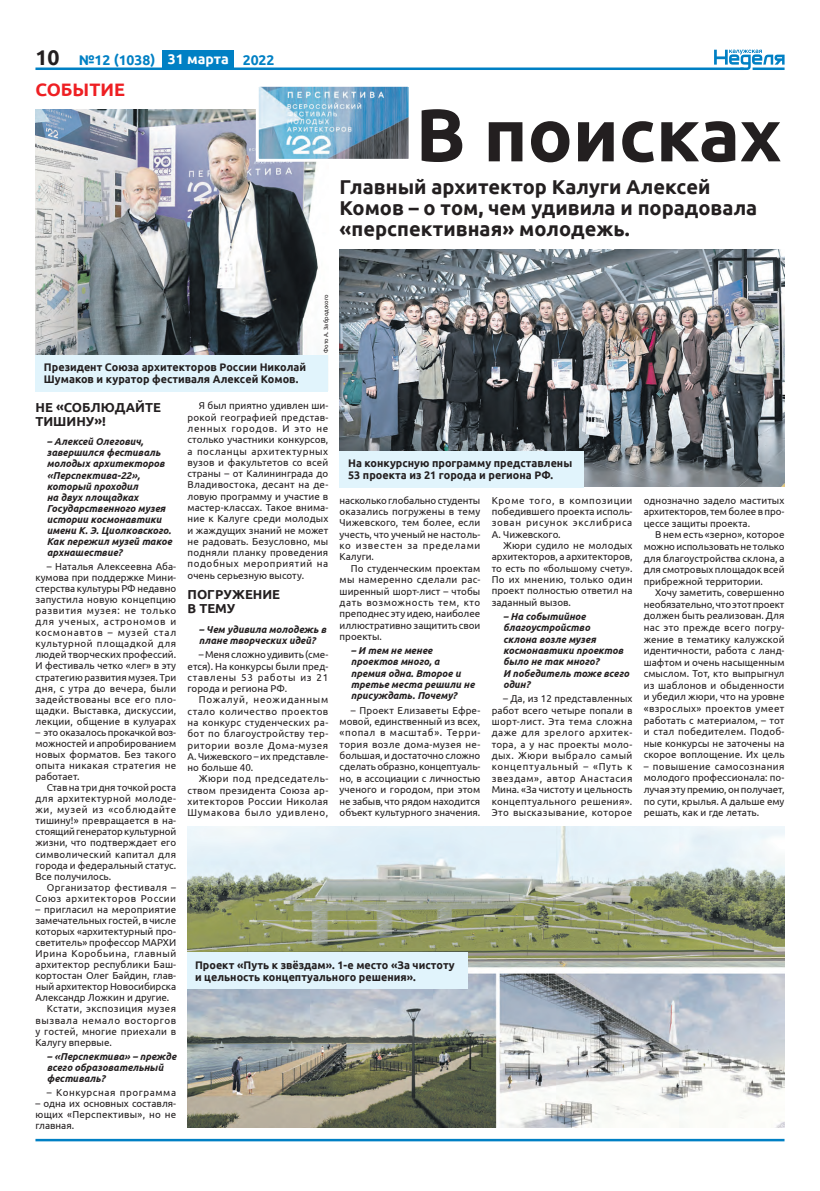
<style>
.page{position:relative;width:820px;height:1191px;background:#fff}
.page>*{position:absolute;margin:0;border:0;box-sizing:border-box;transform-origin:0 0}
._03_Заголовок_большо{font:700 74.3px "Ubuntu";color:#231f20}
.t1{font:700 21.2px "Ubuntu";color:#231f20}
._07_Подзаголовок_мал{font:700 20px/21px "Ubuntu";color:#231f20}
._01_Рубрика{font:700 18px "Ubuntu";color:#ee1f23}
.t2{font:700 14px "Ubuntu";color:#0080c4}
.t3{font:700 14px "Ubuntu";color:#fff}
._11_Подзаголовок_в_т{font:700 13px/14.1px "Ubuntu";color:#231f20}
._17_Подпись_под_фото{font:700 11px/12px "Ubuntu";color:#231f20}
._10_Основной_текст{font:10px/11.1px "Ubuntu";color:#231f20;text-align:justify}
._12_Вопрос{font:italic 700 10px/11.1px "Ubuntu";color:#231f20}
._10_Основной_текст-2{font:10px/11.1px "Ubuntu";letter-spacing:.04em;color:#231f20;text-align:right}
._10_Основной_текст-3{font:10px "Ubuntu";letter-spacing:.055em;color:#231f20}
.основной_текст{font:6px "Ubuntu";color:#231f20}
</style>
<div class="page">
<svg style="left:714px;top:50px;width:70px;height:20px"></svg>
<hr style="left:35px;top:67px;width:708px;height:3px;background:#0080c4">
<hr style="left:752px;top:67px;width:32px;height:3px;background:#0080c4">
<hr style="left:35px;top:1138px;width:749px;height:3px;background:#0080c4">
<div style="left:163px;top:50px;width:71px;height:19px;background:#0080c4"></div>
<img style="left:35px;top:109px;width:283px;height:246px">
<img style="left:187px;top:826px;width:597px;height:301px">
<img style="left:339px;top:250px;width:445px;height:237px">
<img style="left:260px;top:88px;width:147px;height:70px">
<div style="left:256px;top:84px;width:155px;height:78px;border:3px solid #fff"></div>
<div style="left:339px;top:451px;width:244px;height:36px;background:#e1f4fc"></div>
<div style="left:186px;top:952px;width:281px;height:37px;background:#e1f4fc"></div>
<div style="left:35px;top:355px;width:293px;height:36px;background:#e1f4fc"></div>
<p class="t1" style="left:35px;top:44px;width:26px">10</p>
<p class="_01_Рубрика" style="left:35px;top:78px;width:91px">СОБЫТИЕ</p>
<p class="t2" style="left:79px;top:51px;width:78px">№12 (1038)</p>
<p class="t3" style="left:168px;top:51px;width:63px">31 марта</p>
<p class="t2" style="left:243px;top:51px;width:33px">2022</p>
<p class="_03_Заголовок_большо" style="left:415px;top:90px;width:367px">В поисках</p>
<p class="_07_Подзаголовок_мал" style="left:339px;top:176px;width:419px">Главный архитектор Калуги Алексей<br>Комов – о том, чем удивила и порадовала «перспективная» молодежь.</p>
<p class="_17_Подпись_под_фото" style="left:44px;top:361px;width:263px">Президент Союза архитекторов России Николай<br>Шумаков и куратор фестиваля Алексей Комов.</p>
<p class="основной_текст" style="left:322px;top:353px;width:60px;rotate:-90deg">Фото А. Забродского</p>
<p class="_11_Подзаголовок_в_т" style="left:35px;top:400px;width:127px">НЕ «СОБЛЮДАЙТЕ<br>ТИШИНУ»!</p>
<p class="_12_Вопрос" style="left:47px;top:436px;width:127px">– Алексей Олегович, завершился фестиваль молодых архитекторов «Перспектива-22», который проходил<br>на двух площадках<br>Государственного музея истории космонавтики имени К. Э. Циолковского.<br>Как пережил музей такое архнашествие?</p>
<p class="_10_Основной_текст" style="left:35px;top:560px;width:142px;text-indent:11px">– Наталья Алексеевна Аба&shy;кумова при поддержке Мини&shy;стерства культуры РФ недавно запустила новую концепцию развития музея: не только для ученых, астрономов и космонавтов – музей стал культурной площадкой для людей творческих профессий.<br>И фестиваль четко «лег» в эту стратегию развития музея. Три дня, с утра до вечера, были задействованы все его пло&shy;щадки. Выставка, дискуссии, лекции, общение в кулуарах</p>
<p class="_10_Основной_текст" style="left:35px;top:726px;width:142px">– это оказалось прокачкой воз&shy;можностей и апробированием новых форматов. Без такого опыта никакая стратегия не работает.</p>
<p class="_10_Основной_текст" style="left:35px;top:781px;width:142px;text-indent:11px">Став на три дня точкой роста для архитектурной молоде&shy;жи, музей из «соблюдайте тишину!» превращается в на&shy;стоящий генератор культурной жизни, что подтверждает его символический капитал для города и федеральный статус.<br>Все получилось.</p>
<p class="_10_Основной_текст-2" style="left:35px;top:881px;width:142px">Организатор фестиваля –<br>Союз архитекторов России</p>
<p class="_10_Основной_текст" style="left:35px;top:903px;width:142px">– пригласил на мероприятие замечательных гостей, в числе которых «архитектурный про&shy;светитель» профессор МАРХИ Ирина Коробьина, главный архитектор республики Баш&shy;кортостан Олег Байдин, глав&shy;ный архитектор Новосибирска Александр Ложкин и другие.</p>
<p class="_10_Основной_текст" style="left:35px;top:1003px;width:142px;text-indent:11px">Кстати, экспозиция музея вызвала немало восторгов у гостей, многие приехали в Калугу впервые.</p>
<p class="_12_Вопрос" style="left:47px;top:1050px;width:131px">– «Перспектива» – прежде всего образовательный фестиваль?</p>
<p class="_10_Основной_текст-3" style="left:47px;top:1086px;width:131px">– Конкурсная программа</p>
<p class="_10_Основной_текст" style="left:35px;top:1097px;width:142px">– одна их основных составля&shy;ющих «Перспективы», но не главная.</p>
<p class="_10_Основной_текст" style="left:187px;top:400px;width:142px;text-indent:11px">Я был приятно удивлен ши&shy;рокой географией представ&shy;ленных городов. И это не столько участники конкурсов, а посланцы архитектурных вузов и факультетов со всей страны – от Калининграда до Владивостока, десант на де&shy;ловую программу и участие в мастер-классах. Такое внима&shy;ние к Калуге среди молодых и жаждущих знаний не может не радовать. Безусловно, мы подняли планку проведения подобных мероприятий на очень серьезную высоту.</p>
<p class="_11_Подзаголовок_в_т" style="left:187px;top:587px;width:94px">ПОГРУЖЕНИЕ<br>В ТЕМУ</p>
<p class="_12_Вопрос" style="left:199px;top:623px;width:129px">– Чем удивила молодежь в плане творческих идей?</p>
<p class="_10_Основной_текст" style="left:187px;top:648px;width:142px;text-indent:11px">– Меня сложно удивить (сме&shy;ется). На конкурсы были пред&shy;ставлены 53 работы из 21 города и региона РФ.</p>
<p class="_10_Основной_текст" style="left:187px;top:694px;width:142px;text-indent:11px">Пожалуй, неожиданным стало количество проектов на конкурс студенческих ра&shy;бот по благоустройству тер&shy;ритории возле Дома-музея А. Чижевского – их представле&shy;но больше 40.</p>
<p class="_10_Основной_текст" style="left:187px;top:773px;width:142px;text-indent:11px">Жюри под председатель&shy;ством президента Союза ар&shy;хитекторов России Николая Шумакова было удивлено,</p>
<p class="_17_Подпись_под_фото" style="left:348px;top:457px;width:225px">На конкурсную программу представлены<br>53 проекта из 21 города и региона РФ.</p>
<p class="_10_Основной_текст" style="left:339px;top:494px;width:142px;line-height:11.4px">насколько глобально студенты оказались погружены в тему Чижевского, тем более, если учесть, что ученый не настоль&shy;ко известен за пределами Калуги.</p>
<p class="_10_Основной_текст" style="left:339px;top:562px;width:142px;text-indent:11px">По студенческим проектам мы намеренно сделали рас&shy;ширенный шорт-лист – чтобы дать возможность тем, кто преподнес эту идею, наиболее иллюстративно защитить свои проекты.</p>
<p class="_12_Вопрос" style="left:351px;top:644px;width:125px;line-height:11.4px">– И тем не менее проектов много, а премия одна. Второе и третье места решили не присуждать. Почему?</p>
<p class="_10_Основной_текст" style="left:339px;top:704px;width:142px;line-height:11.4px;text-indent:11px">– Проект Елизаветы Ефре&shy;мовой, единственный из всех, «попал в масштаб». Терри&shy;тория возле дома-музея не&shy;большая, и достаточно сложно сделать образно, концептуаль&shy;но, в ассоциации с личностью ученого и городом, при этом не забыв, что рядом находится объект культурного значения.</p>
<p class="_10_Основной_текст" style="left:491px;top:494px;width:142px">Кроме того, в композиции победившего проекта исполь&shy;зован рисунок экслибриса А. Чижевского.</p>
<p class="_10_Основной_текст" style="left:491px;top:539px;width:142px;line-height:11.4px;text-indent:11px">Жюри судило не молодых архитекторов, а архитекторов, то есть по «большому счету».<br>По их мнению, только один проект полностью ответил на заданный вызов.</p>
<p class="_12_Вопрос" style="left:503px;top:610px;width:127px">– На событийное благоустройство<br>склона возле музея космонавтики проектов было не так много?<br>И победитель тоже всего один?</p>
<p class="_10_Основной_текст" style="left:491px;top:692px;width:142px;line-height:11.4px;text-indent:11px">– Да, из 12 представленных работ всего четыре попали в шорт-лист. Эта тема сложна даже для зрелого архитек&shy;тора, а у нас проекты моло&shy;дых. Жюри выбрало самый концептуальный – «Путь к звездам», автор Анастасия Мина. «За чистоту и цельность концептуального решения».<br>Это высказывание, которое</p>
<p class="_17_Подпись_под_фото" style="left:195px;top:958px;width:261px">Проект «Путь к звёздам». 1-е место «За чистоту и цельность концептуального решения».</p>
<p class="_10_Основной_текст" style="left:643px;top:494px;width:142px;line-height:11.6px">однозначно задело маститых архитекторов, тем более в про&shy;цессе защиты проекта.</p>
<p class="_10_Основной_текст" style="left:643px;top:528px;width:142px;line-height:11.6px;text-indent:11px">В нем есть «зерно», которое можно использовать не только для благоустройства склона, а для смотровых площадок всей прибрежной территории.</p>
<p class="_10_Основной_текст" style="left:643px;top:586px;width:142px;line-height:11.6px;text-indent:11px">Хочу заметить, совершенно необязательно, что этот проект должен быть реализован. Для нас это прежде всего погру&shy;жение в тематику калужской идентичности, работа с ланд&shy;шафтом и очень насыщенным смыслом. Тот, кто выпрыгнул из шаблонов и обыденности и убедил жюри, что на уровне «взрослых» проектов умеет работать с материалом, – тот и стал победителем. Подоб&shy;ные конкурсы не заточены на скорое воплощение. Их цель</p>
<p class="_10_Основной_текст" style="left:643px;top:760px;width:142px;line-height:11.6px">– повышение самосознания молодого профессионала: по&shy;лучая эту премию, он получает, по сути, крылья. А дальше ему решать, как и где летать.</p>
</div>
